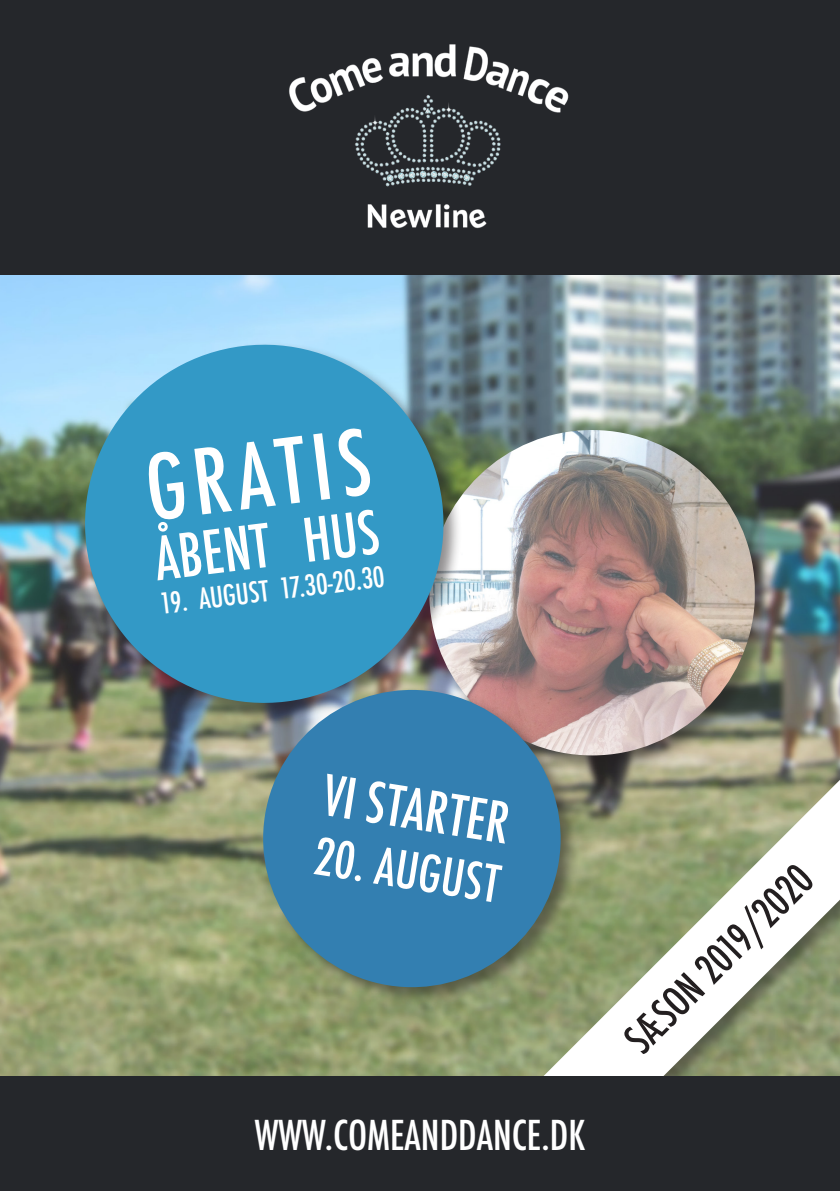
<style>
.page{position:relative;width:840px;height:1191px;background:#fff}
.page>*{position:absolute;margin:0;border:0;box-sizing:border-box;transform-origin:0 0}
.t1{font:500 condensed 87.6px "Futura";color:#fff}
.t2{font:500 condensed 58.4px "Futura";color:#fff}
.t3{font:500 condensed 54.8px "Futura";color:#fff}
.t4{font:500 condensed 49.8px "Futura";color:#fff}
.t5{font:500 condensed 40px "Futura";color:#fff}
.t6{font:500 condensed 40px "Futura";color:#231f20}
.t7{font:500 condensed 28px "Futura";color:#fff}
</style>
<div class="page">
<img style="left:0;top:274px;width:839px;height:802px">
<div style="left:467px;top:708px;width:372px;height:483px;background:#231f20;opacity:.5"></div>
<svg style="left:469px;top:780px;width:370px;height:296px"></svg>
<div style="left:0;top:1076px;width:839px;height:115px;background:#25272b"></div>
<div style="left:0;top:0;width:839px;height:274px;background:#25272b"></div>
<img style="left:289px;top:44px;width:280px;height:185px">
<div style="left:427px;top:427px;width:346px;height:347px;background:#231f20;opacity:.5"></div>
<img style="left:429px;top:430px;width:325px;height:325px;border-radius:159px">
<div style="left:82px;top:342px;width:380px;height:379px;background:#231f20;opacity:.5"></div>
<svg style="left:74px;top:334px;width:380px;height:379px;background:#4a9abc"></svg>
<div style="left:260px;top:687px;width:319px;height:319px;background:#231f20;opacity:.5"></div>
<svg style="left:252px;top:679px;width:319px;height:319px;background:#4f849f"></svg>
<p class="t1" style="left:139px;top:433px;width:227px;rotate:-7deg">GRATIS</p>
<p class="t2" style="left:150px;top:522px;width:227px;rotate:-7deg">ÅBENT HUS</p>
<p class="t7" style="left:158px;top:586px;width:227px;rotate:-7deg">19. AUGUST 17.30-20.30</p>
<p class="t3" style="left:329px;top:760px;width:189px;rotate:9deg">VI STARTER</p>
<p class="t4" style="left:319px;top:824px;width:189px;rotate:9deg">20. AUGUST</p>
<p class="t5" style="left:254px;top:1109px;width:332px">WWW.COMEANDDANCE.DK</p>
<p class="t6" style="left:613px;top:1027px;width:247px;rotate:-45deg">SÆSON 2019/2020</p>
</div>
